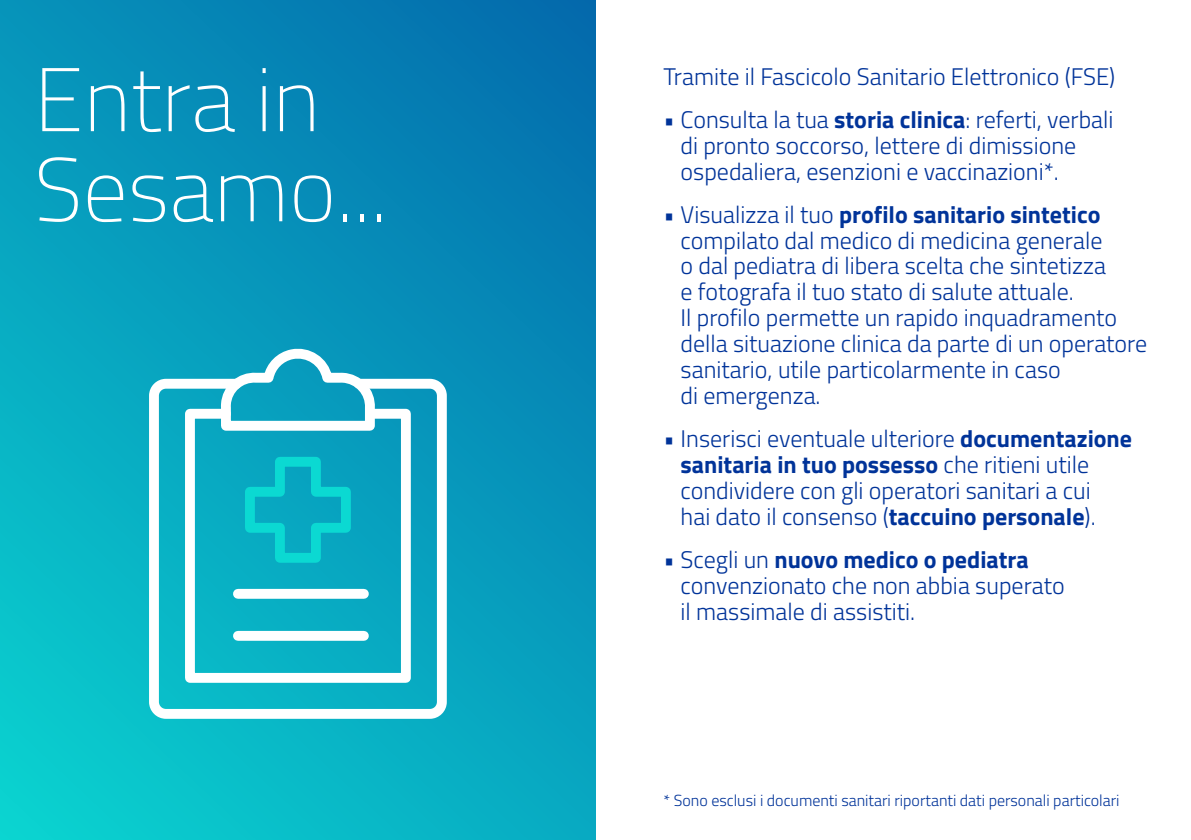
<style>
.page{position:relative;width:1191px;height:840px;background:#fff}
.page>*{position:absolute;margin:0;border:0;box-sizing:border-box;transform-origin:0 0}
.t1{font:100 90px/90px "Titillium Web";color:#fff}
.t2{font:300 24px/25.8px "Titillium Web";color:#039}
.t3{font:300 16px "Titillium Web";color:#039}
.s1{font-weight:700}
</style>
<div class="page">
<svg style="left:0;top:0;width:595px;height:839px;background:#079cbd"></svg>
<svg style="left:180px;top:403px;width:236px;height:284px"></svg>
<div style="left:149px;top:378px;width:298px;height:340px;border:10px solid #fff;border-radius:12px"></div>
<svg style="left:216px;top:349px;width:164px;height:386px;background:#2fb6cb"></svg>
<svg style="left:240px;top:451px;width:116px;height:116px;background:#08b3c5"></svg>
<div style="left:238px;top:630px;width:126px;height:10px;background:#fff"></div>
<div style="left:238px;top:588px;width:126px;height:10px;background:#fff"></div>
<h1 class="t1" style="left:34px;top:50px;width:355px">Entra in<br>Sesamo...</h1>
<p class="t2" style="left:663px;top:62px;width:453px">Tramite il Fascicolo Sanitario Elettronico (FSE)</p>
<p class="t2" style="left:680px;top:105px;width:434px;text-indent:-17px">• Consulta la tua <span class="s1">storia clinica</span>: referti, verbali di pronto soccorso, lettere di dimissione ospedaliera, esenzioni e vaccinazioni*.</p>
<p class="t2" style="left:680px;top:200px;width:468px;text-indent:-17px">• Visualizza il tuo <span class="s1">profilo sanitario sintetico </span>compilato dal medico di medicina generale<br>o dal pediatra di libera scelta che sintetizza<br>e fotografa il tuo stato di salute attuale.<br>Il profilo permette un rapido inquadramento della situazione clinica da parte di un operatore sanitario, utile particolarmente in caso<br>di emergenza.</p>
<p class="t2" style="left:680px;top:424px;width:453px;text-indent:-17px">• Inserisci eventuale ulteriore <span class="s1">documentazione sanitaria in tuo possesso</span> che ritieni utile condividere con gli operatori sanitari a cui<br>hai dato il consenso (<span class="s1">taccuino personale</span>).</p>
<p class="t2" style="left:680px;top:545px;width:386px;text-indent:-17px">• Scegli un <span class="s1">nuovo medico o pediatra </span>convenzionato che non abbia superato il massimale di assistiti.</p>
<p class="t3" style="left:663px;top:788px;width:457px">* Sono esclusi i documenti sanitari riportanti dati personali particolari</p>
</div>
